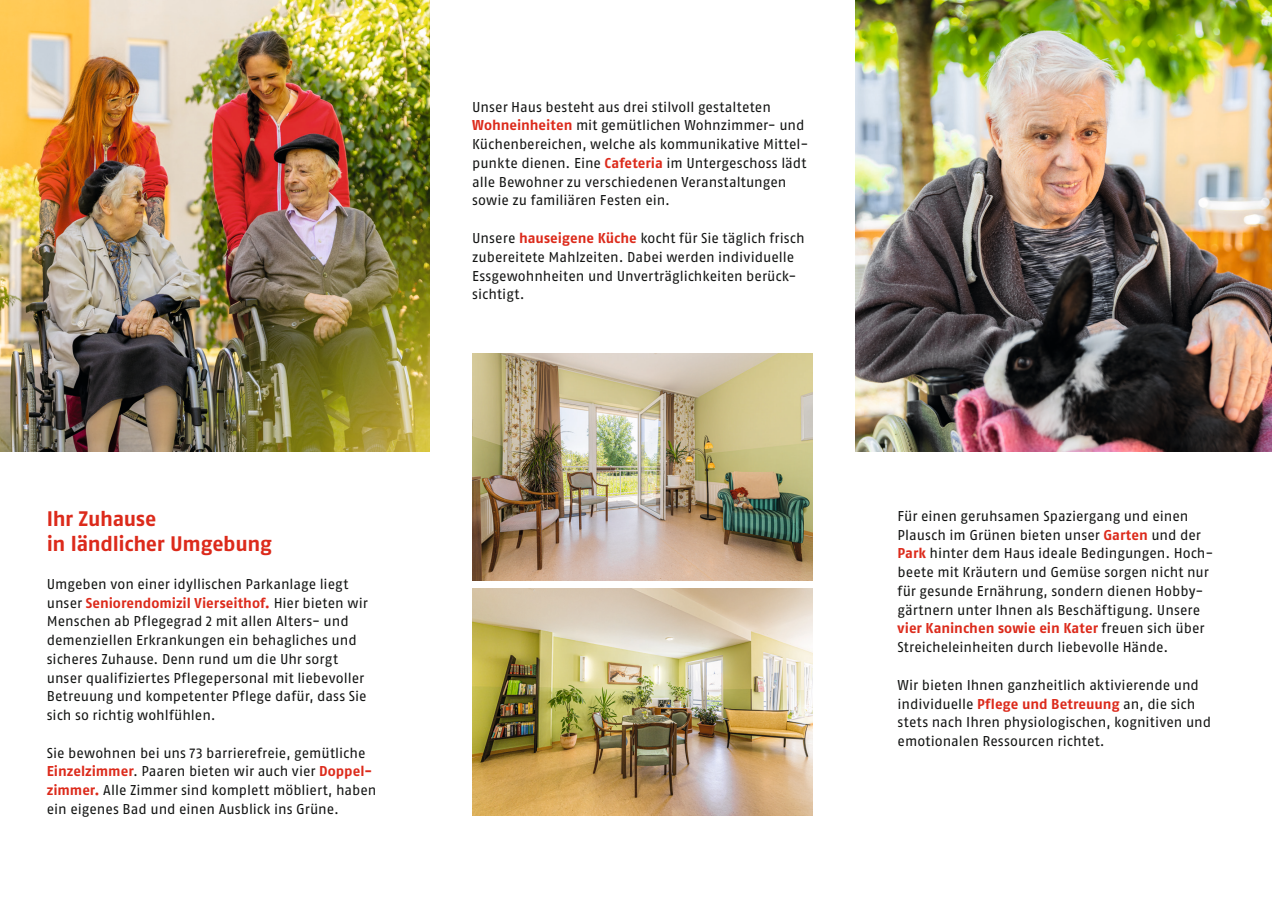
<style>
.page{position:relative;width:1272px;height:902px;background:#fff}
.page>*{position:absolute;margin:0;border:0;box-sizing:border-box;transform-origin:0 0}
.t1{font:21px/25.5px "Fago No Bold TF";letter-spacing:-.02em;color:#dc2a1b}
.t2{font:14.25px/18.8px "Fago No Lf";color:#131413}
.t3{font:14.25px "Fago No Bold TF";color:#dc2a1b}
.s1{font-family:"Fago No Lf";color:#131413}
.s2{font-family:"Fago No Bold TF";color:#dc2a1b}
</style>
<div class="page">
<img style="left:0;top:0;width:429px;height:451px">
<img style="left:472px;top:588px;width:340px;height:227px">
<img style="left:472px;top:354px;width:340px;height:227px">
<img style="left:855px;top:0;width:416px;height:451px">
<h1 class="t1" style="left:47px;top:505px;width:227px">Ihr Zuhause<br>in ländlicher Umgebung</h1>
<p class="t2" style="left:47px;top:574px;width:303px">Umgeben von einer idyllischen Parkanlage liegt</p>
<p class="t3" style="left:47px;top:594px;width:322px"><span class="s1">unser</span> Seniorendomizil Vierseithof. <span class="s1">Hier bieten wir</span></p>
<p class="t2" style="left:47px;top:611px;width:321px">Menschen ab Pflegegrad 2 mit allen Alters- und demenziellen Erkrankungen ein behagliches und sicheres Zuhause. Denn rund um die Uhr sorgt unser qualifiziertes Pflegepersonal mit liebevoller Betreuung und kompetenter Pflege dafür, dass Sie sich so richtig wohlfühlen.</p>
<p class="t2" style="left:47px;top:743px;width:331px">Sie bewohnen bei uns 73 barrierefreie, gemütliche <span class="s2">Einzelzimmer</span>. Paaren bieten wir auch vier <span class="s2">Doppel&shy;zimmer.</span> Alle Zimmer sind komplett möbliert, haben ein eigenes Bad und einen Ausblick ins Grüne.</p>
<p class="t2" style="left:472px;top:97px;width:338px">Unser Haus besteht aus drei stilvoll gestalteten <span class="s2">Wohneinheiten</span> mit gemütlichen Wohnzimmer- und Küchenbereichen, welche als kommunikative Mittel&shy;punkte dienen. Eine <span class="s2">Cafeteria</span> im Untergeschoss lädt alle Bewohner zu verschiedenen Veranstaltungen sowie zu familiären Festen ein.</p>
<p class="t2" style="left:472px;top:228px;width:334px">Unsere <span class="s2">hauseigene Küche</span> kocht für Sie täglich frisch zubereitete Mahlzeiten. Dabei werden individuelle Essgewohnheiten und Unverträglichkeiten berück&shy;sichtigt.</p>
<p class="t2" style="left:897px;top:506px;width:317px">Für einen geruhsamen Spaziergang und einen Plausch im Grünen bieten unser <span class="s2">Garten</span> und der <span class="s2">Park</span> hinter dem Haus ideale Bedingungen. Hoch&shy;beete mit Kräutern und Gemüse sorgen nicht nur für gesunde Ernährung, sondern dienen Hobby&shy;gärtnern unter Ihnen als Beschäftigung. Unsere</p>
<p class="t3" style="left:897px;top:620px;width:308px">vier Kaninchen sowie ein Kater <span class="s1">freuen sich über</span></p>
<p class="t2" style="left:897px;top:637px;width:272px">Streicheleinheiten durch liebevolle Hände.</p>
<p class="t2" style="left:897px;top:675px;width:315px">Wir bieten Ihnen ganzheitlich aktivierende und individuelle <span class="s2">Pflege und Betreuung</span> an, die sich stets nach Ihren physiologischen, kognitiven und emotionalen Ressourcen richtet.</p>
</div>
